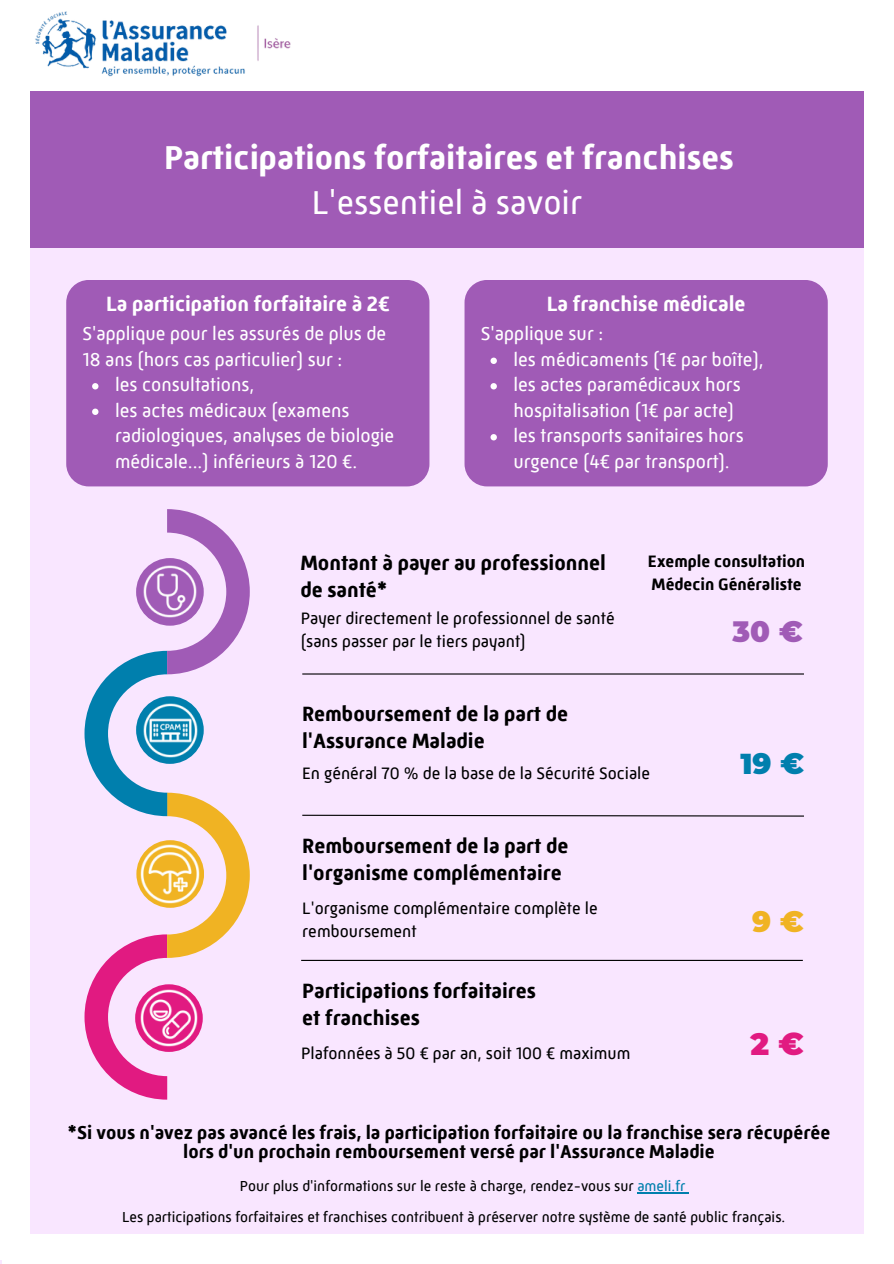
<style>
.page{position:relative;width:894px;height:1264px;background:#fff}
.page>*{position:absolute;margin:0;border:0;box-sizing:border-box;transform-origin:0 0}
.t1{font:700 33.9px "Mic 32 New W00";color:#fff}
.t2{font:33.9px "Mic 32 New W00";color:#fff}
.t3{font:900 30.75px "Montserrat";color:#e11a81}
.t4{font:900 28.8px "Montserrat";color:#a05bb6}
.t5{font:900 28.8px "Montserrat";color:#007fad}
.t6{font:900 28.8px "Montserrat";color:#f0b323}
.t7{font:700 21.3px/27px "Mic 32 New W00";color:#000}
.t8{font:700 21.3px "Mic 32 New W00";color:#fff}
.t9{font:19.05px/25.5px "Mic 32 New W00";color:#fff}
.t10{font:700 19.05px/19px "Mic 32 New W00";color:#000;text-align:center}
.t11{font:16.95px/22.6px "Mic 32 New W00";color:#000}
.t12{font:700 16.95px/22.6px "Mic 32 New W00";color:#000}
.t13{font:14.85px "Mic 32 New W00";color:#000}
.s1{color:#007fad}
</style>
<div class="page">
<div style="left:0;top:0;width:893px;height:1263px;background:#f9e6ff"></div>
<div style="left:2px;top:91px;width:891px;height:156px;background:#a05bb6"></div>
<div style="left:0;top:0;width:893px;height:91px;background:#fff"></div>
<img style="left:29px;top:11px;width:262px;height:88px">
<svg style="left:84px;top:509px;width:166px;height:590px"></svg>
<hr style="left:301px;top:959px;width:501px;height:2px;background:#000">
<svg style="left:302px;top:814px;width:502px;height:3px"></svg>
<hr style="left:302px;top:673px;width:501px;height:1px;background:#000">
<div style="left:0;top:87px;width:29px;height:1172px;background:#fff"></div>
<div style="left:2px;top:1234px;width:891px;height:29px;background:#fff"></div>
<div style="left:66px;top:280px;width:363px;height:206px;background:#a05bb6;border-radius:22px"></div>
<div style="left:136px;top:558px;width:68px;height:67px;background:#a05bb6;border-radius:50%"></div>
<img style="left:143px;top:565px;width:53px;height:53px">
<div style="left:136px;top:696px;width:68px;height:68px;background:#007fad;border-radius:50%"></div>
<img style="left:143px;top:703px;width:54px;height:54px">
<svg style="left:136px;top:840px;width:68px;height:67px"></svg>
<img style="left:141px;top:844px;width:58px;height:59px">
<div style="left:135px;top:984px;width:68px;height:67px;background:#e11a81;border-radius:50%"></div>
<img style="left:140px;top:989px;width:58px;height:57px">
<div style="left:464px;top:280px;width:363px;height:206px;background:#a05bb6;border-radius:22px"></div>
<svg style="left:490px;top:357px;width:6px;height:7px"></svg>
<svg style="left:490px;top:383px;width:6px;height:6px"></svg>
<svg style="left:490px;top:434px;width:6px;height:6px"></svg>
<svg style="left:92px;top:383px;width:6px;height:6px"></svg>
<svg style="left:92px;top:408px;width:6px;height:7px"></svg>
<div style="left:863px;top:79px;width:30px;height:1184px;background:#fff"></div>
<hr style="left:637px;top:1191px;width:48px;height:2px;background:#007fad">
<p class="t1" style="left:164px;top:138px;width:571px">Participations forfaitaires et franchises</p>
<h4 class="t2" style="left:312px;top:182px;width:272px">L'essentiel à savoir</h4>
<p class="t8" style="left:106px;top:292px;width:285px">La participation forfaitaire à 2€</p>
<p class="t9" style="left:82px;top:321px;width:305px">S'applique pour les assurés de plus de<br>18 ans (hors cas particulier) sur :</p>
<p class="t9" style="left:115px;top:372px;width:141px">les consultations,</p>
<p class="t9" style="left:115px;top:397px;width:281px">les actes médicaux (examens radiologiques, analyses de biologie médicale...) inférieurs à 120 €.</p>
<p class="t8" style="left:546px;top:292px;width:200px">La franchise médicale</p>
<h1 class="t9" style="left:481px;top:321px;width:124px">S'applique sur :</h1>
<h2 class="t9" style="left:513px;top:346px;width:252px">les médicaments (1€ par boîte),</h2>
<h6 class="t9" style="left:513px;top:372px;width:229px">les actes paramédicaux hors hospitalisation (1€ par acte)</h6>
<p class="t9" style="left:513px;top:423px;width:232px">les transports sanitaires hors urgence (4€ par transport).</p>
<p class="t7" style="left:300px;top:549px;width:307px">Montant à payer au professionnel de santé*</p>
<p class="t11" style="left:301px;top:606px;width:315px">Payer directement le professionnel de santé</p>
<p class="t11" style="left:301px;top:629px;width:226px">(sans passer par le tiers payant)</p>
<p class="t7" style="left:302px;top:700px;width:267px">Remboursement de la part de l'Assurance Maladie</p>
<p class="t12" style="left:647px;top:550px;width:159px">Exemple consultation<br>Médecin Généraliste</p>
<p class="t4" style="left:732px;top:614px;width:72px">30 €</p>
<p class="t11" style="left:302px;top:761px;width:349px">En général 70 % de la base de la Sécurité Sociale</p>
<p class="t7" style="left:302px;top:831px;width:267px">Remboursement de la part de l'organisme complémentaire</p>
<p class="t11" style="left:302px;top:896px;width:297px">L'organisme complémentaire complète le remboursement</p>
<p class="t7" style="left:302px;top:977px;width:235px">Participations forfaitaires et franchises</p>
<h4 class="t11" style="left:301px;top:1041px;width:331px">Plafonnées à 50 € par an, soit 100 € maximum</h4>
<p class="t5" style="left:740px;top:746px;width:65px">19 €</p>
<h3 class="t6" style="left:752px;top:904px;width:53px">9 €</h3>
<p class="t3" style="left:750px;top:1025px;width:55px">2 €</p>
<p class="t10" style="left:68px;top:1122px;width:764px">*Si vous n'avez pas avancé les frais, la participation forfaitaire ou la franchise sera récupérée lors d'un prochain remboursement versé par l'Assurance Maladie</p>
<h4 class="t13" style="left:240px;top:1177px;width:447px">Pour plus d'informations sur le reste à charge, rendez-vous sur <span class="s1">ameli.fr</span></h4>
<h3 class="t13" style="left:122px;top:1208px;width:664px">Les participations forfaitaires et franchises contribuent à préserver notre système de santé public français.</h3>
</div>
